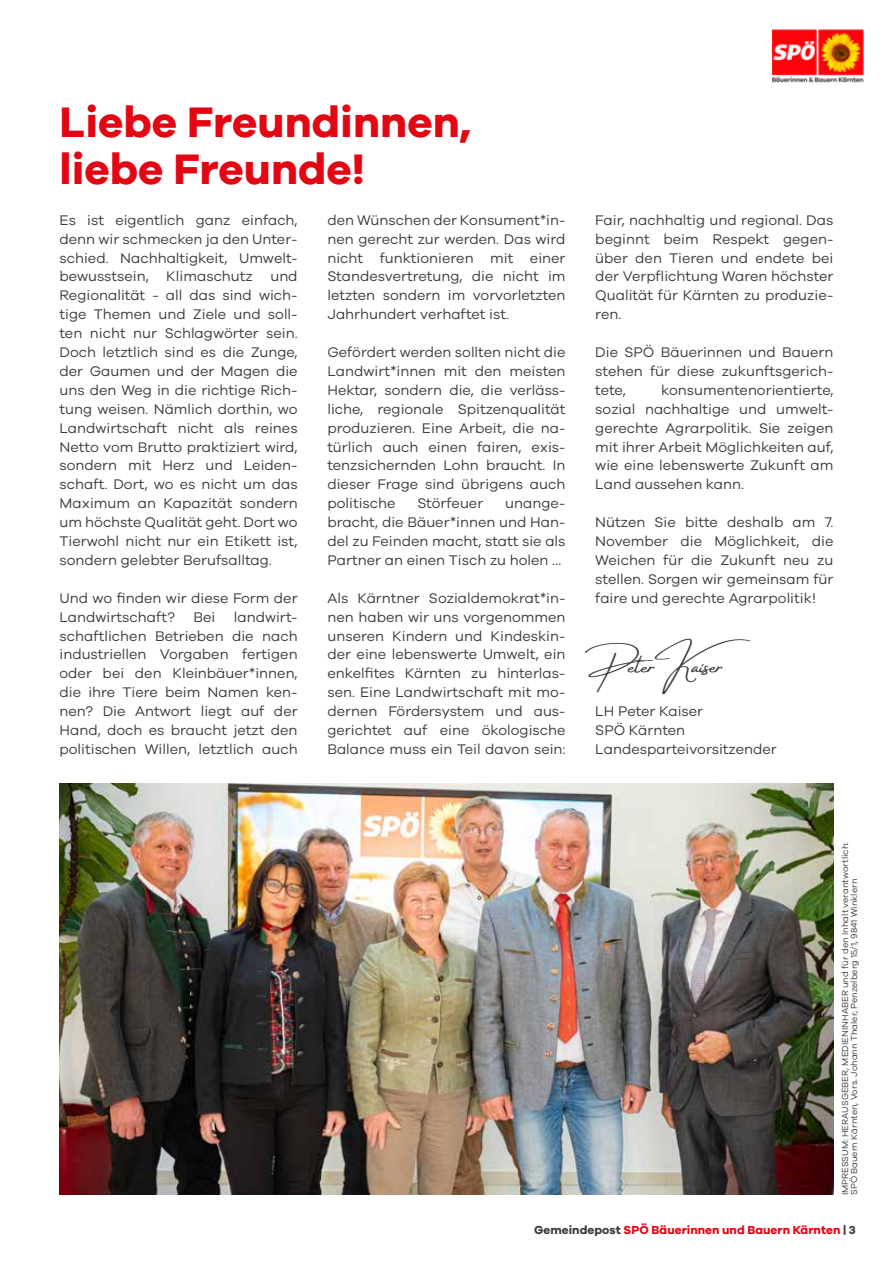
<style>
.page{position:relative;width:893px;height:1263px;background:#fff}
.page>*{position:absolute;margin:0;border:0;box-sizing:border-box;transform-origin:0 0}
.t1{font:700 43.95px/46.5px "Galano Grotesque";color:#e30613}
.t2{font:24.15px "Amsterdam Four ttf";color:#3c3c3b}
.t3{font:14.4px/18.9px "Galano Grotesque";color:#3c3c3b;text-align:justify}
.t4{font:700 12px "Galano Grotesque";letter-spacing:.005em;color:#e30613}
.t5{font:9px/9px "Galano Grotesque";color:#3c3c3b}
.s1{color:#3c3c3b}
</style>
<div class="page">
<img style="left:772px;top:30px;width:91px;height:53px">
<img style="left:60px;top:784px;width:773px;height:411px">
<h1 class="t1" style="left:60px;top:98px;width:413px">Liebe Freundinnen, liebe Freunde!</h1>
<p class="t3" style="left:60px;top:210px;width:240px">Es ist eigentlich ganz einfach, denn wir schmecken ja den Unter&shy;schied. Nachhaltigkeit, Umwelt&shy;bewusstsein, Klimaschutz und Regionalität - all das sind wich&shy;tige Themen und Ziele und soll&shy;ten nicht nur Schlagwörter sein.<br>Doch letztlich sind es die Zunge, der Gaumen und der Magen die uns den Weg in die richtige Rich&shy;tung weisen. Nämlich dorthin, wo Landwirtschaft nicht als reines Netto vom Brutto praktiziert wird, sondern mit Herz und Leiden&shy;schaft. Dort, wo es nicht um das Maximum an Kapazität sondern um höchste Qualität geht. Dort wo Tierwohl nicht nur ein Etikett ist, sondern gelebter Berufsalltag.</p>
<p class="t3" style="left:60px;top:588px;width:240px">Und wo finden wir diese Form der<br>Landwirtschaft?</p>
<p class="t3" style="left:327px;top:210px;width:240px">den Wünschen der Konsument*in&shy;nen gerecht zur werden. Das wird nicht funktionieren mit einer Standesvertretung, die nicht im letzten sondern im vorvorletzten Jahrhundert verhaftet ist.</p>
<p class="t3" style="left:327px;top:342px;width:240px">Gefördert werden sollten nicht die Landwirt*innen mit den meisten Hektar, sondern die, die verläss&shy;liche, regionale Spitzenqualität produzieren. Eine Arbeit, die na&shy;türlich auch einen fairen, exis&shy;tenzsichernden Lohn braucht. In dieser Frage sind übrigens auch politische</p>
<p class="t3" style="left:417px;top:493px;width:67px">Störfeuer</p>
<p class="t3" style="left:327px;top:493px;width:240px;text-indent:178px">unange&shy;bracht, die Bäuer*innen und Han&shy;del zu Feinden macht, statt sie als Partner an einen Tisch zu holen …</p>
<p class="t3" style="left:327px;top:588px;width:240px">Als Kärntner Sozialdemokrat*in&shy;nen haben wir uns vorgenommen unseren Kindern und Kindeskin&shy;der eine lebenswerte Umwelt, ein enkelfites Kärnten zu hinterlas&shy;sen. Eine Landwirtschaft mit mo&shy;dernen Fördersystem und aus&shy;gerichtet auf eine ökologische Balance muss ein Teil davon sein:</p>
<p class="t3" style="left:60px;top:607px;width:240px;text-indent:174px">landwirt&shy;schaftlichen Betrieben die nach industriellen Vorgaben fertigen oder bei den Kleinbäuer*innen, die ihre Tiere beim Namen ken&shy;nen? Die Antwort liegt auf der Hand, doch es braucht jetzt den politischen Willen, letztlich auch</p>
<p class="t3" style="left:193px;top:607px;width:23px">Bei</p>
<p class="t3" style="left:595px;top:210px;width:240px">Fair, nachhaltig und regional. Das beginnt beim Respekt gegen&shy;über den Tieren und endete bei der Verpflichtung Waren höchster Qualität für Kärnten zu produzie&shy;ren.</p>
<p class="t3" style="left:595px;top:342px;width:240px">Die SPÖ Bäuerinnen und Bauern stehen für diese zukunftsgerich&shy;tete,</p>
<p class="t3" style="left:595px;top:380px;width:240px;text-indent:66px">konsumentenorientierte, sozial nachhaltige und umwelt&shy;gerechte Agrarpolitik. Sie zeigen mit ihrer Arbeit Möglichkeiten auf, wie eine lebenswerte Zukunft am Land aussehen kann.</p>
<p class="t3" style="left:595px;top:512px;width:240px">Nützen Sie bitte deshalb am 7.<br>November die Möglichkeit, die Weichen für die Zukunft neu zu stellen. Sorgen wir gemeinsam für faire und gerechte Agrarpolitik!</p>
<h2 class="t2" style="left:595px;top:652px;width:165px">Peter Kaiser</h2>
<p class="t3" style="left:595px;top:701px;width:183px;text-align:left">LH Peter Kaiser<br>SPÖ Kärnten<br>Landesparteivorsitzender</p>
<p class="t5" style="left:840px;top:1195px;width:354px;rotate:-90deg">IMPRESSUM: HERAUSGEBER, MEDIENINHABER und für den Inhalt verantwortlich:<br>SPÖ Bauern Kärnten, Vors. Johann Thaler, Penzelberg 15/1, 9841 Winklern</p>
<p class="t4" style="left:534px;top:1222px;width:323px"><span class="s1">Gemeindepost</span> SPÖ Bäuerinnen und Bauern Kärnten <span class="s1">| 3</span></p>
</div>
